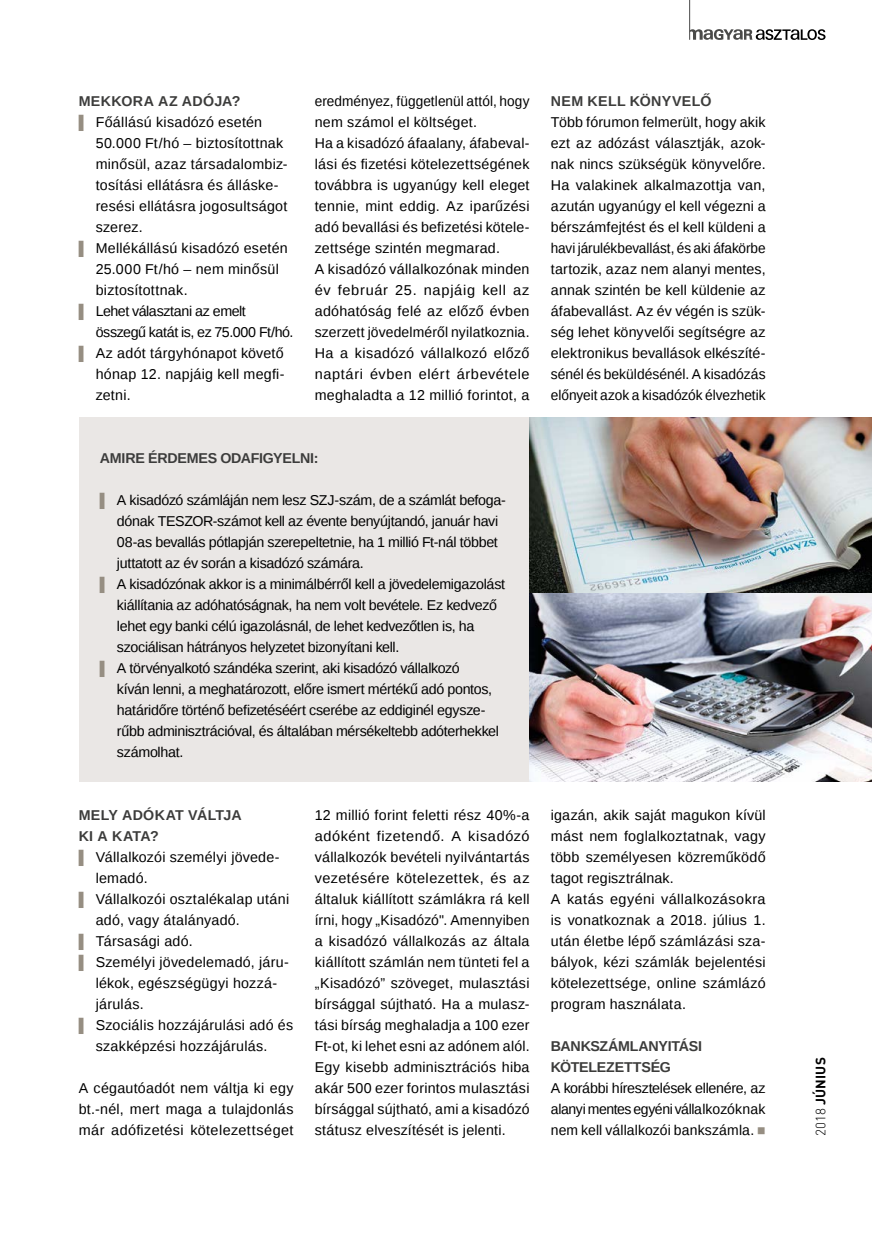
<style>
.page{position:relative;width:872px;height:1242px;background:#fff}
.page>*{position:absolute;margin:0;border:0;box-sizing:border-box;transform-origin:0 0}
.t1{font:14.25px/21px "Liberation Sans";letter-spacing:.015em;color:#000;text-align:justify}
.t2{font:14.25px "Liberation Sans";letter-spacing:-.02em;color:#000}
.t3{font:14.25px/21px "Liberation Sans";letter-spacing:.015em;color:#000;scale:.96 1}
.t4{font:14.25px "Liberation Sans";letter-spacing:-.025em;color:#000}
.t5{font:700 14.25px/21px "Liberation Sans";letter-spacing:-.015em;color:#3c3c3b}
.t6{font:14.25px "Liberation Sans";letter-spacing:-.03em;color:#000}
.t7{font:700 14.25px "Liberation Sans";letter-spacing:.025em;color:#3c3c3b}
.t8{font:700 14.25px "Liberation Sans";letter-spacing:.015em;color:#3c3c3b}
.t9{font:700 13.5px "DIN Pro";letter-spacing:.01em;color:#000}
.s1{font-size:13.5px;color:#968e82}
.s2{color:#968e82}
.s3{font-weight:300}
</style>
<div class="page">
<svg style="left:690px;top:29px;width:135px;height:11px"></svg>
<hr style="left:689px;top:0;width:1px;height:40px;background:#4a4a49">
<div style="left:79px;top:417px;width:450px;height:365px;background:#eae7e5"></div>
<img style="left:529px;top:417px;width:343px;height:176px">
<img style="left:529px;top:593px;width:343px;height:189px">
<p class="t7" style="left:79px;top:91px;width:163px">MEKKORA AZ ADÓJA?</p>
<p class="t1" style="left:79px;top:112px;width:185px"><span class="s1">▌</span> Főállású kisadózó esetén</p>
<p class="t1" style="left:96px;top:133px;width:189px">50.000 Ft/hó – biztosítottnak</p>
<p class="t1" style="left:96px;top:154px;width:193px">minősül, azaz társadalombiz-</p>
<p class="t1" style="left:96px;top:175px;width:184px">tosítási ellátásra és álláske-</p>
<p class="t1" style="left:96px;top:196px;width:193px">resési ellátásra jogosultságot</p>
<p class="t1" style="left:96px;top:217px;width:48px">szerez.</p>
<p class="t1" style="left:79px;top:238px;width:210px"><span class="s1">▌</span> Mellékállású kisadózó esetén</p>
<p class="t1" style="left:96px;top:259px;width:185px">25.000 Ft/hó – nem minősül</p>
<p class="t1" style="left:96px;top:280px;width:93px">biztosítottnak.</p>
<p class="t6" style="left:79px;top:303px;width:169px"><span class="s1">▌</span> Lehet választani az emelt</p>
<p class="t6" style="left:96px;top:324px;width:199px">összegű katát is, ez 75.000 Ft/hó.</p>
<p class="t1" style="left:79px;top:343px;width:207px"><span class="s1">▌</span> Az adót tárgyhónapot követő</p>
<p class="t1" style="left:96px;top:364px;width:190px">hónap 12. napjáig kell megfi-</p>
<p class="t1" style="left:96px;top:385px;width:36px">zetni.</p>
<p class="t3" style="left:315px;top:91px;width:225px">eredményez, függetlenül attól, hogy nem számol el költséget.<br>Ha a kisadózó áfaalany, áfabeval&shy;lási és fizetési kötelezettségének továbbra is ugyanúgy kell eleget tennie, mint eddig. Az iparűzési adó bevallási és befizetési kötele&shy;zettsége szintén megmarad.<br>A kisadózó vállalkozónak minden év február 25. napjáig kell az adóhatóság felé az előző évben szerzett jövedelméről nyilatkoznia.<br>Ha a kisadózó vállalkozó előző naptári évben elért árbevétele meghaladta a 12 millió forintot, a</p>
<p class="t5" style="left:100px;top:447px;width:220px">AMIRE ÉRDEMES ODAFIGYELNI:</p>
<p class="t2" style="left:100px;top:492px;width:407px"><span class="s1">▌</span> A kisadózó számláján nem lesz SZJ-szám, de a számlát befoga-</p>
<p class="t4" style="left:117px;top:513px;width:383px">dónak TESZOR-számot kell az évente benyújtandó, január havi</p>
<p class="t2" style="left:117px;top:534px;width:382px">08-as bevallás pótlapján szerepeltetnie, ha 1 millió Ft-nál többet</p>
<p class="t2" style="left:117px;top:555px;width:248px">juttatott az év során a kisadózó számára.</p>
<p class="t2" style="left:100px;top:576px;width:407px"><span class="s1">▌</span> A kisadózónak akkor is a minimálbérről kell a jövedelemigazolást</p>
<p class="t2" style="left:117px;top:597px;width:381px">kiállítania az adóhatóságnak, ha nem volt bevétele. Ez kedvező</p>
<p class="t2" style="left:117px;top:618px;width:359px">lehet egy banki célú igazolásnál, de lehet kedvezőtlen is, ha</p>
<p class="t2" style="left:117px;top:639px;width:284px">szociálisan hátrányos helyzetet bizonyítani kell.</p>
<p class="t4" style="left:100px;top:660px;width:361px"><span class="s1">▌</span> A törvényalkotó szándéka szerint, aki kisadózó vállalkozó</p>
<p class="t2" style="left:117px;top:681px;width:377px">kíván lenni, a meghatározott, előre ismert mértékű adó pontos,</p>
<p class="t2" style="left:117px;top:702px;width:370px">határidőre történő befizetéséért cserébe az eddiginél egysze-</p>
<p class="t2" style="left:117px;top:723px;width:383px">rűbb adminisztrációval, és általában mérsékeltebb adóterhekkel</p>
<p class="t2" style="left:117px;top:744px;width:68px">számolhat.</p>
<p class="t8" style="left:79px;top:805px;width:164px">MELY ADÓKAT VÁLTJA</p>
<p class="t5" style="left:79px;top:825px;width:82px">KI A KATA?</p>
<p class="t1" style="left:79px;top:847px;width:202px"><span class="s1">▌</span> Vállalkozói személyi jövede-</p>
<p class="t1" style="left:96px;top:868px;width:53px">lemadó.</p>
<p class="t1" style="left:79px;top:889px;width:212px"><span class="s1">▌</span> Vállalkozói osztalékalap utáni</p>
<p class="t1" style="left:96px;top:910px;width:145px">adó, vagy átalányadó.</p>
<p class="t1" style="left:79px;top:931px;width:115px"><span class="s1">▌</span> Társasági adó.</p>
<p class="t1" style="left:79px;top:952px;width:212px"><span class="s1">▌</span> Személyi jövedelemadó, járu-</p>
<p class="t1" style="left:96px;top:973px;width:183px">lékok, egészségügyi hozzá-</p>
<p class="t1" style="left:96px;top:994px;width:50px">járulás.</p>
<p class="t1" style="left:79px;top:1015px;width:216px"><span class="s1">▌</span> Szociális hozzájárulási adó és</p>
<p class="t1" style="left:96px;top:1036px;width:173px">szakképzési hozzájárulás.</p>
<p class="t1" style="left:79px;top:1078px;width:216px">A cégautóadót nem váltja ki egy bt.-nél, mert maga a tulajdonlás már adófizetési kötelezettséget</p>
<p class="t1" style="left:315px;top:805px;width:216px">12 millió forint feletti rész 40%-a adóként fizetendő. A kisadózó vállalkozók bevételi nyilvántartás vezetésére kötelezettek, és az általuk kiállított számlákra rá kell írni, hogy „Kisadózó". Amennyiben a kisadózó vállalkozás az általa kiállított számlán nem tünteti fel a „Kisadózó” szöveget, mulasztási bírsággal sújtható. Ha a mulasz&shy;tási bírság meghaladja a 100 ezer Ft-ot, ki lehet esni az adónem alól.<br>Egy kisebb adminisztrációs hiba akár 500 ezer forintos mulasztási bírsággal sújtható, ami a kisadózó státusz elveszítését is jelenti.</p>
<p class="t7" style="left:551px;top:91px;width:162px">NEM KELL KÖNYVELŐ</p>
<p class="t1" style="left:551px;top:112px;width:216px">Több fórumon felmerült, hogy akik ezt az adózást választják, azok&shy;nak nincs szükségük könyvelőre.<br>Ha valakinek alkalmazottja van, azután ugyanúgy el kell végezni a bérszámfejtést és el kell küldeni a havi járulékbevallást, és aki áfakörbe tartozik, azaz nem alanyi mentes, annak szintén be kell küldenie az áfabevallást. Az év végén is szük&shy;ség lehet könyvelői segítségre az elektronikus bevallások elkészíté&shy;sénél és beküldésénél. A kisadózás előnyeit azok a kisadózók élvezhetik</p>
<p class="t1" style="left:551px;top:805px;width:216px;text-align:left">igazán, akik saját magukon kívül mást nem foglalkoztatnak, vagy több személyesen közreműködő tagot regisztrálnak.<br>A katás egyéni vállalkozásokra is vonatkoznak a 2018. július 1. után életbe lépő számlázási sza&shy;bályok, kézi számlák bejelentési kötelezettsége, online számlázó program használata.</p>
<p class="t5" style="left:551px;top:1035px;width:153px">BANKSZÁMLANYITÁSI<br>KÖTELEZETTSÉG</p>
<p class="t1" style="left:551px;top:1078px;width:216px">A korábbi híresztelések ellenére, az alanyi mentes egyéni vállalkozóknak nem kell vállalkozói bankszámla. <span class="s2">■</span></p>
<p class="t9" style="left:811px;top:1135px;width:80px;rotate:-90deg"><span class="s3">2018</span> JÚNIUS</p>
</div>
